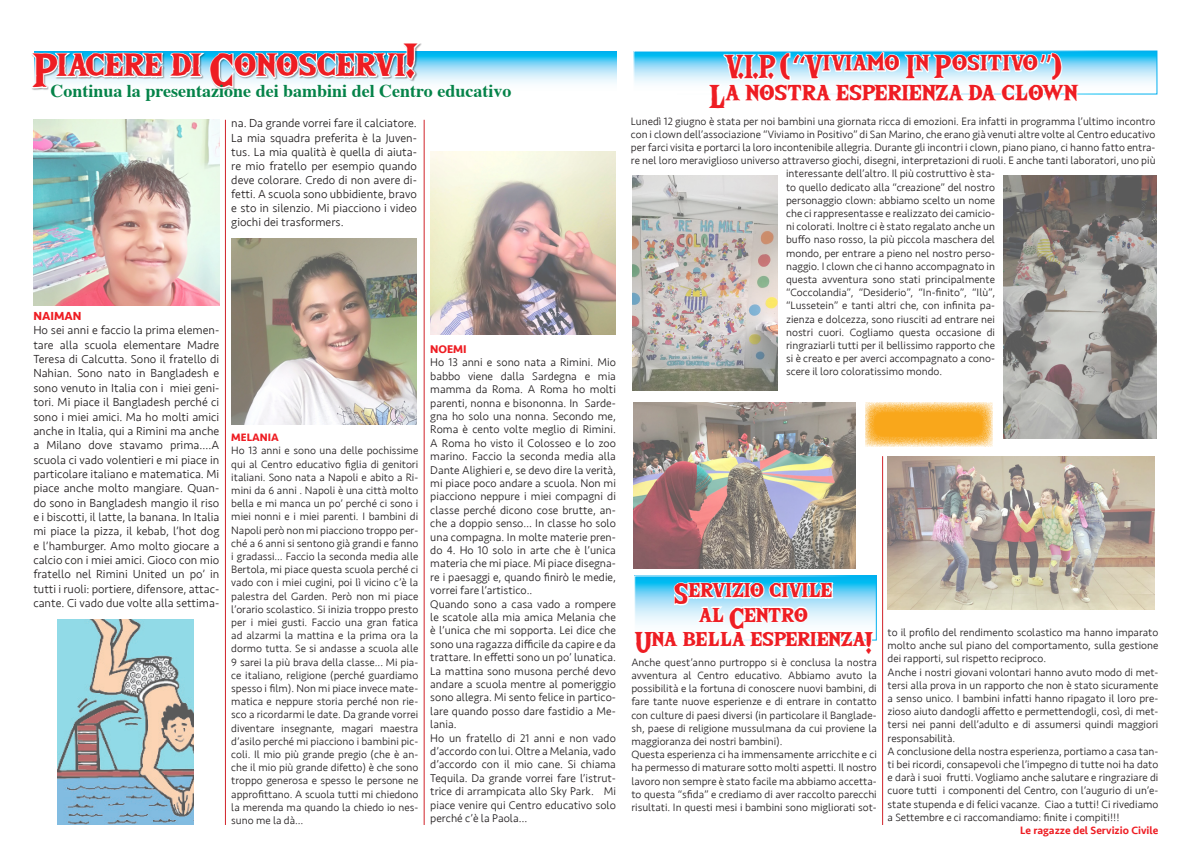
<style>
.page{position:relative;width:1191px;height:842px;background:#fff}
.page>*{position:absolute;margin:0;border:0;box-sizing:border-box;transform-origin:0 0}
.t1{font:48px "The Wild Breathof Zelda";color:#ee1d23}
.t2{font:33px "The Wild Breathof Zelda";color:#ee1d23}
.t3{font:30px "The Wild Breathof Zelda";color:#ee1d23}
.t4{font:700 18px "Times";color:#058349}
.t5{font:300 12px/14.4px "Seravek";color:#231f20;text-align:justify}
.t6{font:700 12px "Seravek";color:#ee1d23}
.t7{font:300 11.5px/13.4px "Seravek";color:#231f20;text-align:justify}
.t8{font:700 11.5px "Seravek";color:#ee1d23}
.t9{font:300 11px/13.2px "Seravek";color:#231f20;text-align:justify}
.t10{font:500 11px "Seravek";color:#ee1d23}
.t11{font:700 11px "Seravek";color:#ee1d23}
.s1{font-family:"Seravek";font-style:italic}
.s2{font-family:"Seravek";font-weight:300}
</style>
<div class="page">
<div style="left:634px;top:576px;width:242px;height:64px;background:#00b6f0"></div>
<svg style="left:635px;top:53px;width:520px;height:31px;background:#96def8"></svg>
<div style="left:633px;top:51px;width:524px;height:44px;border:1px solid #fff"></div>
<svg style="left:422px;top:51px;width:195px;height:33px;background:#8bdaf7"></svg>
<img style="left:34px;top:120px;width:185px;height:185px">
<img style="left:231px;top:239px;width:186px;height:185px">
<img style="left:430px;top:152px;width:186px;height:182px">
<svg style="left:32px;top:43px;width:390px;height:47px"></svg>
<img style="left:58px;top:619px;width:136px;height:206px">
<img style="left:634px;top:402px;width:221px;height:166px">
<img style="left:632px;top:175px;width:145px;height:215px">
<img style="left:1003px;top:175px;width:154px;height:263px">
<img style="left:887px;top:456px;width:268px;height:154px">
<svg style="left:706px;top:50px;width:374px;height:45px"></svg>
<hr style="left:225px;top:120px;width:1px;height:705px;background:#d1232a">
<hr style="left:424px;top:120px;width:1px;height:705px;background:#d1232a">
<svg style="left:634px;top:581px;width:243px;height:60px;background:#ceeffb"></svg>
<hr style="left:882px;top:456px;width:1px;height:369px;background:#d1232a">
<svg style="left:865px;top:402px;width:127px;height:44px;background:#f9b848"></svg>
<p class="t1" style="left:34px;top:48px;width:384px">Piacere di Conoscervi!</p>
<p class="t4" style="left:50px;top:74px;width:462px">Continua la presentazione dei bambini del Centro educativo</p>
<p class="t5" style="left:231px;top:116px;width:187px">na. Da grande vorrei fare il calciatore.<br>La mia squadra preferita è la Juven&shy;tus. La mia qualità è quella di aiuta&shy;re mio fratello per esempio quando deve colorare. Credo di non avere di&shy;fetti. A scuola sono ubbidiente, bravo e sto in silenzio. Mi piacciono i video giochi dei trasformers.</p>
<p class="t6" style="left:33px;top:306px;width:50px">NAIMAN</p>
<p class="t5" style="left:33px;top:323px;width:187px">Ho sei anni e faccio la prima elemen&shy;tare alla scuola elementare Madre Teresa di Calcutta. Sono il fratello di Nahian. Sono nato in Bangladesh e sono venuto in Italia con i miei geni&shy;tori. Mi piace il Bangladesh perché ci sono i miei amici. Ma ho molti amici anche in Italia, qui a Rimini ma anche a Milano dove stavamo prima….A scuola ci vado volentieri e mi piace in particolare italiano e matematica. Mi piace anche molto mangiare. Quan&shy;do sono in Bangladesh mangio il riso e i biscotti, il latte, la banana. In Italia mi piace la pizza, il kebab, l’hot dog e l’hamburger. Amo molto giocare a calcio con i miei amici. Gioco con mio fratello nel Rimini United un po’ in tutti i ruoli: portiere, difensore, attac&shy;cante. Ci vado due volte alla settima-</p>
<p class="t11" style="left:231px;top:429px;width:49px">MELANIA</p>
<p class="t9" style="left:231px;top:444px;width:188px">Ho 13 anni e sono una delle pochissime qui al Centro educativo figlia di genitori italiani. Sono nata a Napoli e abito a Ri&shy;mini da 6 anni . Napoli è una città molto bella e mi manca un po’ perché ci sono i miei nonni e i miei parenti. I bambini di Napoli però non mi piacciono troppo per&shy;ché a 6 anni si sentono già grandi e fanno i gradassi… Faccio la seconda media alle Bertola, mi piace questa scuola perché ci vado con i miei cugini, poi lì vicino c’è la palestra del Garden. Però non mi piace l’orario scolastico. Si inizia troppo presto per i miei gusti. Faccio una gran fatica ad alzarmi la mattina e la prima ora la dormo tutta. Se si andasse a scuola alle 9 sarei la più brava della classe... Mi pia&shy;ce italiano, religione (perché guardiamo spesso i film). Non mi piace invece mate&shy;matica e neppure storia perché non rie&shy;sco a ricordarmi le date. Da grande vorrei diventare insegnante, magari maestra d’asilo perché mi piacciono i bambini pic&shy;coli. Il mio più grande pregio (che è an&shy;che il mio più grande difetto) è che sono troppo generosa e spesso le persone ne approfittano. A scuola tutti mi chiedono la merenda ma quando la chiedo io nes&shy;suno me la dà…</p>
<p class="t8" style="left:430px;top:340px;width:38px">NOEMI</p>
<p class="t7" style="left:430px;top:356px;width:187px">Ho 13 anni e sono nata a Rimini. Mio babbo viene dalla Sardegna e mia mamma da Roma. A Roma ho molti parenti, nonna e bisononna. In Sarde&shy;gna ho solo una nonna. Secondo me, Roma è cento volte meglio di Rimini.<br>A Roma ho visto il Colosseo e lo zoo marino. Faccio la seconda media alla Dante Alighieri e, se devo dire la verità, mi piace poco andare a scuola. Non mi piacciono neppure i miei compagni di classe perché dicono cose brutte, an&shy;che a doppio senso… In classe ho solo una compagna. In molte materie pren&shy;do 4. Ho 10 solo in arte che è l’unica materia che mi piace. Mi piace disegna&shy;re i paesaggi e, quando finirò le medie, vorrei fare l’artistico..</p>
<p class="t7" style="left:430px;top:597px;width:187px">Quando sono a casa vado a rompere le scatole alla mia amica Melania che è l’unica che mi sopporta. Lei dice che sono una ragazza difficile da capire e da trattare. In effetti sono un po’ lunatica.<br>La mattina sono musona perché devo andare a scuola mentre al pomeriggio sono allegra. Mi sento felice in partico&shy;lare quando posso dare fastidio a Me&shy;lania.</p>
<p class="t7" style="left:430px;top:731px;width:187px">Ho un fratello di 21 anni e non vado d’accordo con lui. Oltre a Melania, vado d’accordo con il mio cane. Si chiama Tequila. Da grande vorrei fare l’istrut&shy;trice di arrampicata allo Sky Park. Mi piace venire qui Centro educativo solo perché c’è la Paola…</p>
<p class="t2" style="left:725px;top:51px;width:339px">V.I.P. (<span class="s1">“</span>Viviamo In Positivo<span class="s2">”</span>)</p>
<p class="t2" style="left:709px;top:81px;width:370px">La nostra esperienza da clown</p>
<p class="t9" style="left:631px;top:114px;width:526px">Lunedì 12 giugno è stata per noi bambini una giornata ricca di emozioni. Era infatti in programma l’ultimo incontro</p>
<p class="t9" style="left:631px;top:128px;width:526px">con i clown dell’associazione “Viviamo in Positivo” di San Marino, che erano già venuti altre volte al Centro educativo</p>
<p class="t9" style="left:631px;top:141px;width:526px">per farci visita e portarci la loro incontenibile allegria. Durante gli incontri i clown, piano piano, ci hanno fatto entra-</p>
<p class="t9" style="left:631px;top:154px;width:526px">re nel loro meraviglioso universo attraverso giochi, disegni, interpretazioni di ruoli. E anche tanti laboratori, uno più</p>
<p class="t9" style="left:786px;top:167px;width:210px">interessante dell’altro. Il più costruttivo è sta-</p>
<p class="t9" style="left:786px;top:180px;width:210px">to quello dedicato alla “creazione” del nostro</p>
<p class="t9" style="left:786px;top:194px;width:210px">personaggio clown: abbiamo scelto un nome</p>
<p class="t9" style="left:786px;top:207px;width:210px">che ci rappresentasse e realizzato dei camicio-</p>
<p class="t9" style="left:786px;top:220px;width:210px">ni colorati. Inoltre ci è stato regalato anche un</p>
<p class="t9" style="left:786px;top:233px;width:210px">buffo naso rosso, la più piccola maschera del</p>
<p class="t9" style="left:786px;top:246px;width:210px">mondo, per entrare a pieno nel nostro perso-</p>
<p class="t9" style="left:786px;top:260px;width:210px">naggio. I clown che ci hanno accompagnato in</p>
<p class="t9" style="left:786px;top:273px;width:210px">questa avventura sono stati principalmente</p>
<p class="t9" style="left:786px;top:286px;width:210px">“Coccolandia”, “Desiderio”, “In-finito”, “Ilù”,</p>
<p class="t9" style="left:786px;top:299px;width:210px">“Lussetein” e tanti altri che, con infinita pa-</p>
<p class="t9" style="left:786px;top:312px;width:210px">zienza e dolcezza, sono riusciti ad entrare nei</p>
<p class="t9" style="left:786px;top:326px;width:210px">nostri cuori. Cogliamo questa occasione di</p>
<p class="t9" style="left:786px;top:339px;width:210px">ringraziarli tutti per il bellissimo rapporto che</p>
<p class="t9" style="left:786px;top:352px;width:210px">si è creato e per averci accompagnato a cono-</p>
<p class="t9" style="left:786px;top:365px;width:157px">scere il loro coloratissimo mondo.</p>
<p class="t3" style="left:675px;top:580px;width:160px">Servizio civile</p>
<p class="t3" style="left:699px;top:604px;width:111px">al Centro</p>
<p class="t3" style="left:636px;top:628px;width:238px">Una bella esperienza!</p>
<p class="t9" style="left:631px;top:656px;width:247px">Anche quest’anno purtroppo si è conclusa la nostra avventura al Centro educativo. Abbiamo avuto la possibilità e la fortuna di conoscere nuovi bambini, di fare tante nuove esperienze e di entrare in contatto con culture di paesi diversi (in particolare il Banglade&shy;sh, paese di religione mussulmana da cui proviene la maggioranza dei nostri bambini).</p>
<p class="t9" style="left:631px;top:748px;width:247px">Questa esperienza ci ha immensamente arricchite e ci ha permesso di maturare sotto molti aspetti. Il nostro lavoro non sempre è stato facile ma abbiamo accetta&shy;to questa “sfida” e crediamo di aver raccolto parecchi risultati. In questi mesi i bambini sono migliorati sot-</p>
<p class="t9" style="left:887px;top:626px;width:272px">to il profilo del rendimento scolastico ma hanno imparato molto anche sul piano del comportamento, sulla gestione dei rapporti, sul rispetto reciproco.</p>
<p class="t9" style="left:887px;top:665px;width:272px">Anche i nostri giovani volontari hanno avuto modo di met&shy;tersi alla prova in un rapporto che non è stato sicuramente a senso unico. I bambini infatti hanno ripagato il loro pre&shy;zioso aiuto dandogli affetto e permettendogli, così, di met&shy;tersi nei panni dell’adulto e di assumersi quindi maggiori responsabilità.</p>
<p class="t9" style="left:887px;top:745px;width:272px">A conclusione della nostra esperienza, portiamo a casa tan&shy;ti bei ricordi, consapevoli che l’impegno di tutte noi ha dato e darà i suoi frutti. Vogliamo anche salutare e ringraziare di cuore tutti i componenti del Centro, con l’augurio di un’e&shy;state stupenda e di felici vacanze. Ciao a tutti! Ci rivediamo a Settembre e ci raccomandiamo: finite i compiti!!!</p>
<p class="t10" style="left:1020px;top:823px;width:140px">Le ragazze del Servizio Civile</p>
</div>
